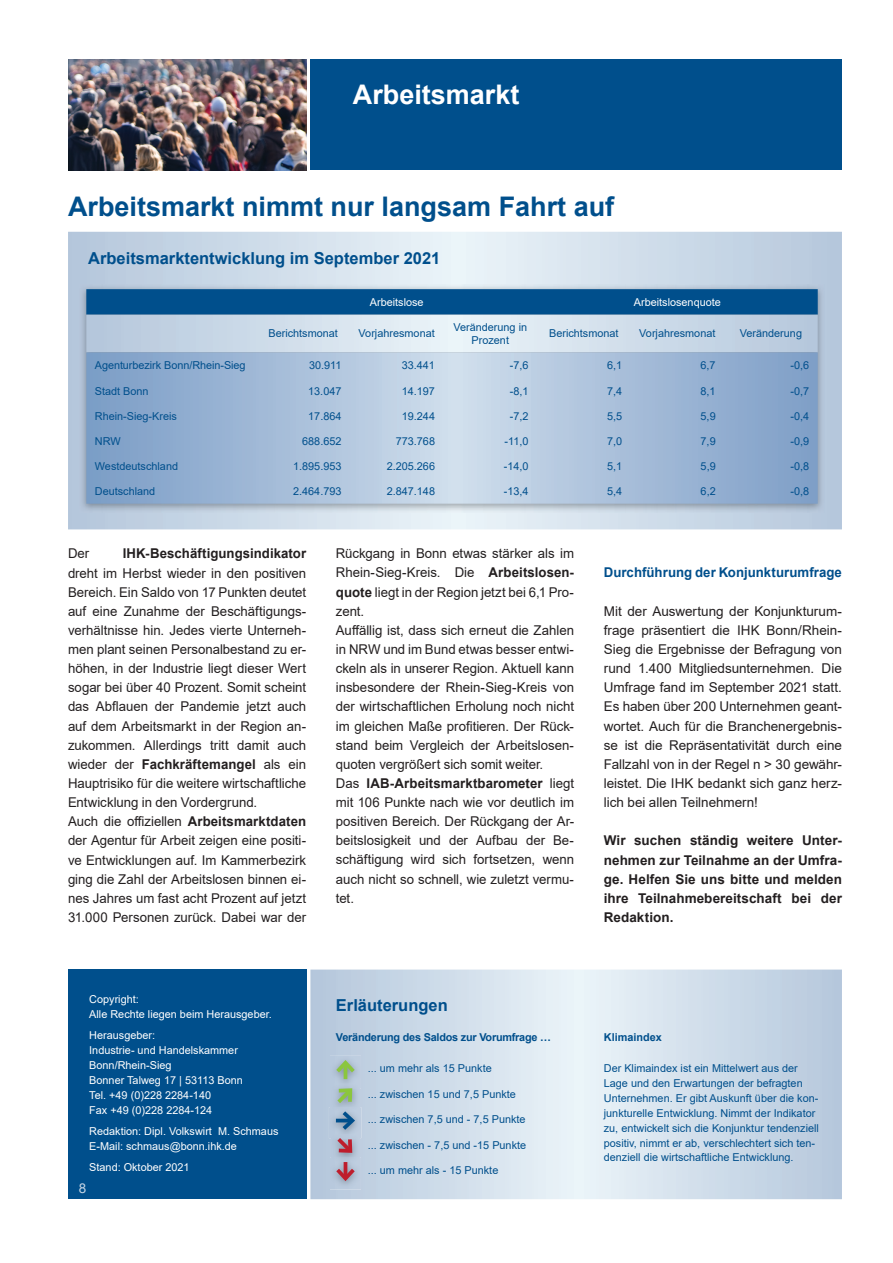
<style>
.page{position:relative;width:893px;height:1263px;background:#fff}
.page>*{position:absolute;margin:0;border:0;box-sizing:border-box;transform-origin:0 0}
.t1{font:700 27px "Arial";color:#004f8c}
.t2{font:700 27px "Arial";color:#fff}
.t3{font:700 16.5px "Arial";color:#004f8c}
.t4{font:13.5px/19.2px "Arial";letter-spacing:-.005em;color:#231f20}
.t5{font:700 13.5px/19.2px "Arial";color:#231f20;text-align:justify}
.t6{font:700 13.5px "Arial";color:#004f8c}
.t7{font:13.5px "Arial";color:#c5d5e5}
.t8{font:10.8px/14.9px "Arial";color:#004f8c;text-align:center}
.t9{font:10.8px/14.9px "Arial";color:#fff}
.t10{font:700 10.8px "Arial";letter-spacing:-.02em;color:#004f8c}
.t11{font:700 10.8px "Arial";color:#004f8c}
.s1{font-weight:700}
</style>
<div class="page">
<img style="left:68px;top:60px;width:238px;height:110px">
<svg style="left:68px;top:232px;width:774px;height:297px;background:#ccdae8"></svg>
<div style="left:310px;top:60px;width:532px;height:110px;background:#004f8c"></div>
<img style="left:79px;top:284px;width:746px;height:229px">
<svg style="left:86px;top:289px;width:732px;height:63px;background:#7ba3c3"></svg>
<svg style="left:86px;top:352px;width:732px;height:152px;background:#a4bcd8"></svg>
<svg style="left:310px;top:969px;width:532px;height:230px;background:#d0ddea"></svg>
<img style="left:330px;top:1056px;width:31px;height:32px">
<hr style="left:344px;top:1063px;width:3px;height:16px;background:#8bc63e">
<svg style="left:332px;top:1057px;width:27px;height:19px"></svg>
<img style="left:331px;top:1083px;width:28px;height:24px">
<img style="left:329px;top:1107px;width:32px;height:31px">
<img style="left:331px;top:1134px;width:28px;height:23px">
<svg style="left:333px;top:1085px;width:25px;height:71px;background:#a1acb5"></svg>
<img style="left:330px;top:1157px;width:31px;height:32px">
<hr style="left:344px;top:1162px;width:3px;height:16px;background:#be1d2c">
<svg style="left:332px;top:1165px;width:27px;height:19px"></svg>
<div style="left:68px;top:969px;width:238px;height:230px;background:#004f8c"></div>
<h1 class="t2" style="left:353px;top:75px;width:168px">Arbeitsmarkt</h1>
<h1 class="t1" style="left:68px;top:187px;width:548px">Arbeitsmarkt nimmt nur langsam Fahrt auf</h1>
<p class="t3" style="left:88px;top:246px;width:354px">Arbeitsmarktentwicklung im September 2021</p>
<p class="t9" style="left:370px;top:295px;width:55px">Arbeitslose</p>
<p class="t9" style="left:634px;top:295px;width:89px">Arbeitslosenquote</p>
<p class="t8" style="left:268px;top:326px;width:71px">Berichtsmonat</p>
<p class="t8" style="left:359px;top:326px;width:78px">Vorjahresmonat</p>
<p class="t8" style="left:453px;top:321px;width:75px;line-height:12.8px">Veränderung in<br>Prozent</p>
<p class="t8" style="left:549px;top:326px;width:71px">Berichtsmonat</p>
<p class="t8" style="left:639px;top:326px;width:78px">Vorjahresmonat</p>
<p class="t8" style="left:740px;top:326px;width:64px">Veränderung</p>
<p class="t8" style="left:95px;top:358px;width:152px">Agenturbezirk Bonn/Rhein-Sieg</p>
<p class="t8" style="left:309px;top:358px;width:34px">30.911</p>
<p class="t8" style="left:402px;top:358px;width:35px">33.441</p>
<p class="t8" style="left:510px;top:358px;width:20px">-7,6</p>
<p class="t8" style="left:607px;top:358px;width:17px">6,1</p>
<p class="t8" style="left:700px;top:358px;width:17px">6,7</p>
<p class="t8" style="left:790px;top:358px;width:20px">-0,6</p>
<p class="t8" style="left:95px;top:383px;width:55px">Stadt Bonn</p>
<p class="t8" style="left:308px;top:383px;width:35px">13.047</p>
<p class="t8" style="left:402px;top:383px;width:35px">14.197</p>
<p class="t8" style="left:510px;top:383px;width:20px">-8,1</p>
<p class="t8" style="left:607px;top:383px;width:17px">7,4</p>
<p class="t8" style="left:701px;top:383px;width:17px">8,1</p>
<p class="t8" style="left:790px;top:383px;width:20px">-0,7</p>
<p class="t8" style="left:95px;top:408px;width:84px">Rhein-Sieg-Kreis</p>
<p class="t8" style="left:308px;top:408px;width:35px">17.864</p>
<p class="t8" style="left:402px;top:408px;width:35px">19.244</p>
<p class="t8" style="left:510px;top:408px;width:20px">-7,2</p>
<p class="t8" style="left:607px;top:408px;width:17px">5,5</p>
<p class="t8" style="left:701px;top:408px;width:17px">5,9</p>
<p class="t8" style="left:790px;top:408px;width:20px">-0,4</p>
<p class="t8" style="left:95px;top:433px;width:27px">NRW</p>
<p class="t8" style="left:302px;top:433px;width:41px">688.652</p>
<p class="t8" style="left:396px;top:433px;width:41px">773.768</p>
<p class="t8" style="left:505px;top:433px;width:25px">-11,0</p>
<p class="t8" style="left:607px;top:433px;width:17px">7,0</p>
<p class="t8" style="left:701px;top:433px;width:17px">7,9</p>
<p class="t8" style="left:790px;top:433px;width:20px">-0,9</p>
<p class="t8" style="left:95px;top:458px;width:85px">Westdeutschland</p>
<p class="t8" style="left:95px;top:484px;width:62px">Deutschland</p>
<p class="t8" style="left:293px;top:458px;width:50px">1.895.953</p>
<p class="t8" style="left:293px;top:484px;width:50px">2.464.793</p>
<p class="t8" style="left:387px;top:458px;width:50px">2.205.266</p>
<p class="t8" style="left:387px;top:484px;width:50px">2.847.148</p>
<p class="t8" style="left:504px;top:458px;width:26px">-14,0</p>
<p class="t8" style="left:504px;top:484px;width:26px">-13,4</p>
<p class="t8" style="left:607px;top:458px;width:17px">5,1</p>
<p class="t8" style="left:607px;top:484px;width:17px">5,4</p>
<p class="t8" style="left:701px;top:458px;width:17px">5,9</p>
<p class="t8" style="left:701px;top:484px;width:17px">6,2</p>
<p class="t8" style="left:790px;top:458px;width:20px">-0,8</p>
<p class="t8" style="left:790px;top:484px;width:20px">-0,8</p>
<p class="t4" style="left:68px;top:544px;width:23px">Der</p>
<p class="t5" style="left:123px;top:544px;width:185px">IHK-Beschäftigungsindikator</p>
<p class="t4" style="left:68px;top:563px;width:240px">dreht im Herbst wieder in den positiven Bereich. Ein Saldo von 17 Punkten deutet auf eine Zunahme der Beschäftigungs&shy;verhältnisse hin. Jedes vierte Unterneh&shy;men plant seinen Personalbestand zu er&shy;höhen, in der Industrie liegt dieser Wert sogar bei über 40 Prozent. Somit scheint das Abflauen der Pandemie jetzt auch auf dem Arbeitsmarkt in der Region an&shy;zukommen. Allerdings tritt damit auch wieder der <span class="s1">Fachkräftemangel</span> als ein Hauptrisiko für die weitere wirtschaftliche Entwicklung in den Vordergrund.<br>Auch die offiziellen <span class="s1">Arbeitsmarktdaten </span>der Agentur für Arbeit zeigen eine positi&shy;ve Entwicklungen auf. Im Kammerbezirk ging die Zahl der Arbeitslosen binnen ei&shy;nes Jahres um fast acht Prozent auf jetzt 31.000 Personen zurück. Dabei war der</p>
<p class="t9" style="left:89px;top:992px;width:184px">Copyright:<br>Alle Rechte liegen beim Herausgeber.</p>
<p class="t9" style="left:89px;top:1028px;width:155px">Herausgeber:<br>Industrie- und Handelskammer<br>Bonn/Rhein-Sieg<br>Bonner Talweg 17 | 53113 Bonn<br>Tel. +49 (0)228 2284-140<br>Fax +49 (0)228 2284-124</p>
<p class="t9" style="left:89px;top:1123px;width:191px">Redaktion: Dipl. Volkswirt M. Schmaus<br>E-Mail: schmaus@bonn.ihk.de</p>
<p class="t9" style="left:89px;top:1160px;width:102px">Stand: Oktober 2021</p>
<p class="t7" style="left:79px;top:1179px;width:9px">8</p>
<p class="t4" style="left:336px;top:544px;width:240px">Rückgang in Bonn etwas stärker als im Rhein-Sieg-Kreis. Die <span class="s1">Arbeitslosen&shy;quote</span> liegt in der Region jetzt bei 6,1 Pro&shy;zent.<br>Auffällig ist, dass sich erneut die Zahlen in NRW und im Bund etwas besser entwi&shy;ckeln als in unserer Region. Aktuell kann insbesondere der Rhein-Sieg-Kreis von der wirtschaftlichen Erholung noch nicht im gleichen Maße profitieren. Der Rück&shy;stand beim Vergleich der Arbeitslosen&shy;quoten vergrößert sich somit weiter.<br>Das <span class="s1">IAB-Arbeitsmarktbarometer</span> liegt mit 106 Punkte nach wie vor deutlich im positiven Bereich. Der Rückgang der Ar&shy;beitslosigkeit und der Aufbau der Be&shy;schäftigung wird sich fortsetzen, wenn auch nicht so schnell, wie zuletzt vermu&shy;tet.</p>
<p class="t6" style="left:604px;top:563px;width:240px">Durchführung der Konjunkturumfrage</p>
<p class="t4" style="left:604px;top:601px;width:240px;text-align:justify">Mit der Auswertung der Konjunkturum&shy;frage präsentiert die IHK Bonn/Rhein-Sieg die Ergebnisse der Befragung von rund 1.400 Mitgliedsunternehmen. Die Umfrage fand im September 2021 statt.<br>Es haben über 200 Unternehmen geant&shy;wortet. Auch für die Branchenergebnis&shy;se ist die Repräsentativität durch eine Fallzahl von in der Regel n &gt; 30 gewähr&shy;leistet. Die IHK bedankt sich ganz herz&shy;lich bei allen Teilnehmern!</p>
<p class="t5" style="left:604px;top:831px;width:240px">Wir suchen ständig weitere Unter&shy;nehmen zur Teilnahme an der Umfra&shy;ge. Helfen Sie uns bitte und melden ihre Teilnahmebereitschaft bei der Redaktion.</p>
<p class="t3" style="left:336px;top:994px;width:113px">Erläuterungen</p>
<p class="t10" style="left:336px;top:1030px;width:217px">Veränderung des Saldos zur Vorumfrage …</p>
<p class="t8" style="left:368px;top:1061px;width:125px">... um mehr als 15 Punkte</p>
<p class="t8" style="left:368px;top:1086px;width:150px">... zwischen 15 und 7,5 Punkte</p>
<p class="t8" style="left:368px;top:1112px;width:159px">... zwischen 7,5 und - 7,5 Punkte</p>
<p class="t8" style="left:368px;top:1137px;width:160px">... zwischen - 7,5 und -15 Punkte</p>
<p class="t8" style="left:368px;top:1163px;width:132px">... um mehr als - 15 Punkte</p>
<p class="t11" style="left:604px;top:1030px;width:60px">Klimaindex</p>
<p class="t8" style="left:604px;top:1061px;width:217px;text-align:left">Der Klimaindex ist ein Mittelwert aus der Lage und den Erwartungen der befragten Unternehmen. Er gibt Auskunft über die kon&shy;junkturelle Entwicklung. Nimmt der Indikator zu, entwickelt sich die Konjunktur tendenziell positiv, nimmt er ab, verschlechtert sich ten&shy;denziell die wirtschaftliche Entwicklung.</p>
</div>
